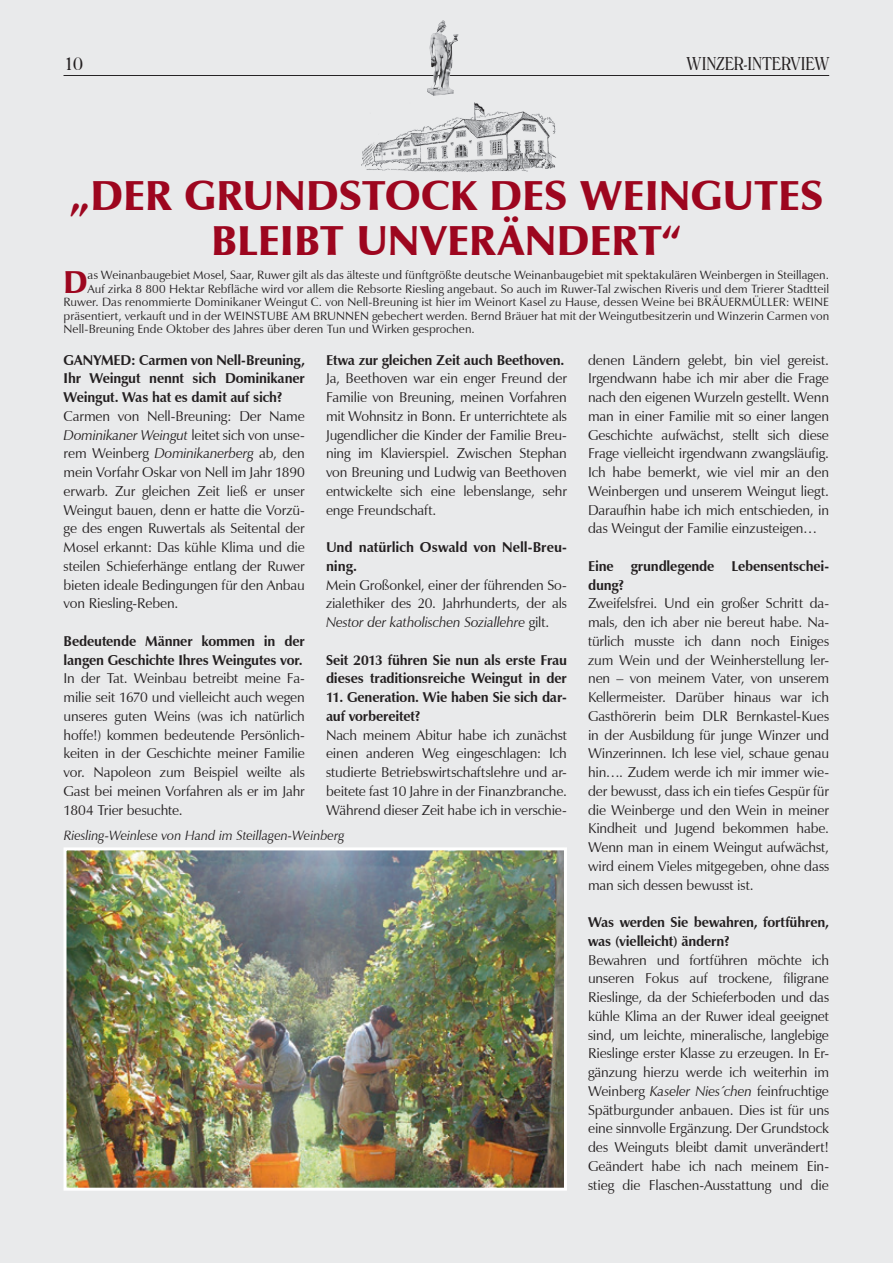
<style>
.page{position:relative;width:893px;height:1263px;background:#e9eaeb}
.page>*{position:absolute;margin:0;border:0;box-sizing:border-box;transform-origin:0 0}
.t1{font:900 42px/45px "Zapf Humanist 601 BT";letter-spacing:.005em;color:#9d061f;text-align:center}
.t2{font:900 31.8px "Zapf Humanist 601 BT";color:#9d061f}
.t3{font:300 condensed 18px "Windsor BT";letter-spacing:-.005em;color:#231f20}
.t4{font:300 condensed 18px "Windsor BT";letter-spacing:.015em;color:#231f20}
.t5{font:300 18px "Windsor BT";color:#231f20}
.t6{font:14.25px/18.8px "Zapf Humanist 601 BT";letter-spacing:-.01em;color:#231f20;text-align:justify}
.t7{font:700 14.25px/18.8px "Zapf Humanist 601 BT";letter-spacing:-.01em;color:#231f20}
.t8{font:italic 13.5px "Zapf Humanist 601 BT";color:#231f20}
.t9{font:12px "Zapf Humanist 601 BT";letter-spacing:.005em;color:#231f20}
.s1{font-style:italic}
</style>
<div class="page">
<hr style="left:64px;top:75px;width:765px;height:1px;background:#231f20">
<img style="left:428px;top:21px;width:31px;height:74px">
<img style="left:68px;top:851px;width:495px;height:336px">
<div style="left:64px;top:847px;width:503px;height:344px;border:3px solid #fff"></div>
<img style="left:361px;top:102px;width:195px;height:70px">
<p class="t5" style="left:64px;top:52px;width:21px">10</p>
<p class="t3" style="left:687px;top:52px;width:144px">WINZER-INTERVIEW</p>
<p class="t4" style="left:756px;top:52px;width:75px">GANYMED</p>
<h1 class="t1" style="left:69px;top:173px;width:756px">„DER GRUNDSTOCK DES WEINGUTES<br>BLEIBT UNVERÄNDERT“</h1>
<h2 class="t2" style="left:64px;top:262px;width:26px">D</h2>
<p class="t9" style="left:88px;top:268px;width:743px">as Weinanbaugebiet Mosel, Saar, Ruwer gilt als das älteste und fünftgrößte deutsche Weinanbaugebiet mit spektakulären Weinbergen in Steillagen.</p>
<p class="t9" style="left:88px;top:281px;width:743px">Auf zirka 8 800 Hektar Rebfläche wird vor allem die Rebsorte Riesling angebaut. So auch im Ruwer-Tal zwischen Riveris und dem Trierer Stadtteil</p>
<p class="t9" style="left:64px;top:295px;width:767px">Ruwer. Das renommierte Dominikaner Weingut C. von Nell-Breuning ist hier im Weinort Kasel zu Hause, dessen Weine bei BRÄUERMÜLLER: WEINE</p>
<p class="t9" style="left:64px;top:308px;width:767px">präsentiert, verkauft und in der WEINSTUBE AM BRUNNEN gebechert werden. Bernd Bräuer hat mit der Weingutbesitzerin und Winzerin Carmen von</p>
<p class="t9" style="left:64px;top:322px;width:413px">Nell-Breuning Ende Oktober des Jahres über deren Tun und Wirken gesprochen.</p>
<p class="t7" style="left:64px;top:350px;width:243px;text-align:justify">GANYMED: Carmen von Nell-Breuning, Ihr Weingut nennt sich Dominikaner Weingut. Was hat es damit auf sich?</p>
<p class="t6" style="left:64px;top:407px;width:243px">Carmen von Nell-Breuning: Der Name <span class="s1">Dominikaner Weingut</span> leitet sich von unse&shy;rem Weinberg <span class="s1">Dominikanerberg</span> ab, den mein Vorfahr Oskar von Nell im Jahr 1890 erwarb. Zur gleichen Zeit ließ er unser Weingut bauen, denn er hatte die Vorzü&shy;ge des engen Ruwertals als Seitental der Mosel erkannt: Das kühle Klima und die steilen Schieferhänge entlang der Ruwer bieten ideale Bedingungen für den Anbau von Riesling-Reben.</p>
<p class="t7" style="left:64px;top:632px;width:243px">Bedeutende Männer kommen in der langen Geschichte Ihres Weingutes vor.</p>
<p class="t6" style="left:64px;top:669px;width:243px">In der Tat. Weinbau betreibt meine Fa&shy;milie seit 1670 und vielleicht auch wegen unseres guten Weins (was ich natürlich hoffe!) kommen bedeutende Persönlich&shy;keiten in der Geschichte meiner Familie vor. Napoleon zum Beispiel weilte als Gast bei meinen Vorfahren als er im Jahr 1804 Trier besuchte.</p>
<p class="t7" style="left:326px;top:350px;width:240px">Etwa zur gleichen Zeit auch Beethoven.</p>
<p class="t6" style="left:326px;top:369px;width:242px">Ja, Beethoven war ein enger Freund der Familie von Breuning, meinen Vorfahren mit Wohnsitz in Bonn. Er unterrichtete als Jugendlicher die Kinder der Familie Breu&shy;ning im Klavierspiel. Zwischen Stephan von Breuning und Ludwig van Beethoven entwickelte sich eine lebenslange, sehr enge Freundschaft.</p>
<p class="t7" style="left:326px;top:538px;width:242px">Und natürlich Oswald von Nell-Breu&shy;ning.</p>
<p class="t6" style="left:326px;top:575px;width:242px">Mein Großonkel, einer der führenden So&shy;zialethiker des 20. Jahrhunderts, der als <span class="s1">Nestor der katholischen Soziallehre</span> gilt.</p>
<p class="t7" style="left:326px;top:650px;width:242px">Seit 2013 führen Sie nun als erste Frau dieses traditionsreiche Weingut in der</p>
<p class="t7" style="left:326px;top:688px;width:242px">11. Generation. Wie haben Sie sich dar&shy;auf vorbereitet?</p>
<p class="t6" style="left:326px;top:725px;width:242px">Nach meinem Abitur habe ich zunächst einen anderen Weg eingeschlagen: Ich studierte Betriebswirtschaftslehre und ar&shy;beitete fast 10 Jahre in der Finanzbranche.<br>Während dieser Zeit habe ich in verschie-</p>
<p class="t8" style="left:64px;top:827px;width:282px">Riesling-Weinlese von Hand im Steillagen-Weinberg</p>
<p class="t6" style="left:588px;top:350px;width:242px">denen Ländern gelebt, bin viel gereist.<br>Irgendwann habe ich mir aber die Frage nach den eigenen Wurzeln gestellt. Wenn man in einer Familie mit so einer langen Geschichte aufwächst, stellt sich diese Frage vielleicht irgendwann zwangsläufig.<br>Ich habe bemerkt, wie viel mir an den Weinbergen und unserem Weingut liegt.<br>Daraufhin habe ich mich entschieden, in das Weingut der Familie einzusteigen…</p>
<p class="t7" style="left:588px;top:557px;width:242px">Eine grundlegende Lebensentschei&shy;dung?</p>
<p class="t6" style="left:588px;top:594px;width:242px">Zweifelsfrei. Und ein großer Schritt da&shy;mals, den ich aber nie bereut habe. Na&shy;türlich musste ich dann noch Einiges zum Wein und der Weinherstellung ler&shy;nen – von meinem Vater, von unserem Kellermeister. Darüber hinaus war ich Gasthörerin beim DLR Bernkastel-Kues in der Ausbildung für junge Winzer und Winzerinnen. Ich lese viel, schaue genau hin…. Zudem werde ich mir immer wie&shy;der bewusst, dass ich ein tiefes Gespür für die Weinberge und den Wein in meiner Kindheit und Jugend bekommen habe.<br>Wenn man in einem Weingut aufwächst, wird einem Vieles mitgegeben, ohne dass man sich dessen bewusst ist.</p>
<p class="t7" style="left:588px;top:913px;width:242px">Was werden Sie bewahren, fortführen, was (vielleicht) ändern?</p>
<p class="t6" style="left:588px;top:950px;width:242px">Bewahren und fortführen möchte ich unseren Fokus auf trockene, filigrane Rieslinge, da der Schieferboden und das kühle Klima an der Ruwer ideal geeignet sind, um leichte, mineralische, langlebige Rieslinge erster Klasse zu erzeugen. In Er&shy;gänzung hierzu werde ich weiterhin im Weinberg <span class="s1">Kaseler Nies´chen</span> feinfruchtige Spätburgunder anbauen. Dies ist für uns eine sinnvolle Ergänzung. Der Grundstock des Weinguts bleibt damit unverändert!<br>Geändert habe ich nach meinem Ein&shy;stieg die Flaschen-Ausstattung und die</p>
</div>
